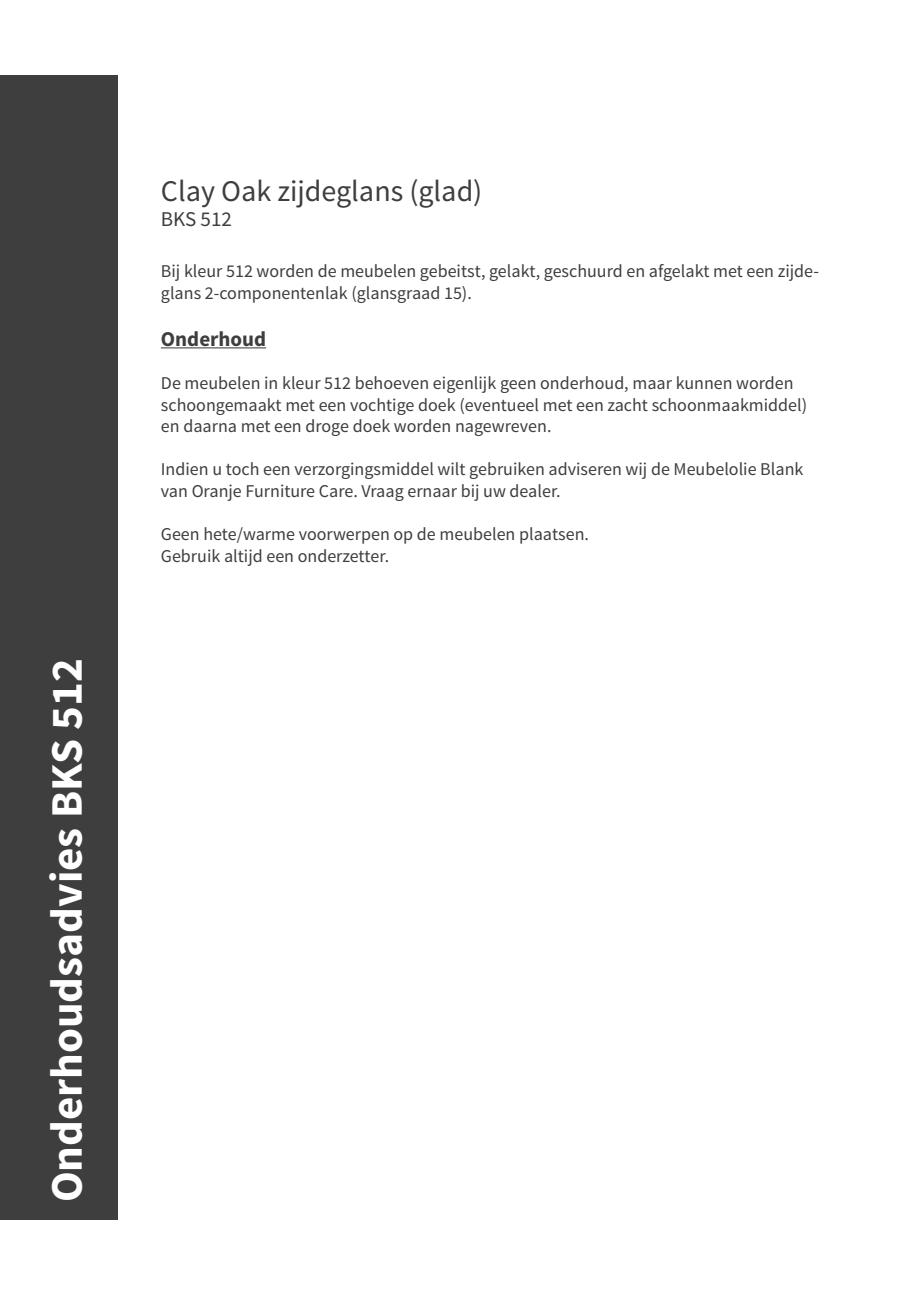
<style>
.page{position:relative;width:919px;height:1289px;background:#fff}
.page>*{position:absolute;margin:0;border:0;box-sizing:border-box;transform-origin:0 0}
.t1{font:700 45px "Source Sans Pro";color:#fff}
.t2{font:30px "Source Sans Pro";color:#3e3e3f}
.t3{font:700 21px "Source Sans Pro";color:#3e3e3f}
.t4{font:21px "Source Sans Pro";color:#3e3e3f}
.t5{font:18px/21.6px "Source Sans Pro";color:#3e3e3f}
</style>
<div class="page">
<div style="left:0;top:75px;width:118px;height:1144px;background:#3e3e3f"></div>
<hr style="left:161px;top:347px;width:105px;height:1px;background:#3e3e3f">
<p class="t1" style="left:38px;top:1202px;width:545px;rotate:-90deg">Onderhoudsadvies BKS 512</p>
<p class="t2" style="left:161px;top:173px;width:323px">Clay Oak zijdeglans (glad)</p>
<p class="t4" style="left:161px;top:206px;width:72px">BKS 512</p>
<p class="t5" style="left:161px;top:261px;width:659px">Bij kleur 512 worden de meubelen gebeitst, gelakt, geschuurd en afgelakt met een zijde&shy;glans 2-componentenlak (glansgraad 15).</p>
<p class="t3" style="left:161px;top:325px;width:107px">Onderhoud</p>
<p class="t5" style="left:161px;top:372px;width:647px">De meubelen in kleur 512 behoeven eigenlijk geen onderhoud, maar kunnen worden schoongemaakt met een vochtige doek (eventueel met een zacht schoonmaakmiddel) en daarna met een droge doek worden nagewreven.</p>
<p class="t5" style="left:161px;top:459px;width:644px">Indien u toch een verzorgingsmiddel wilt gebruiken adviseren wij de Meubelolie Blank van Oranje Furniture Care. Vraag ernaar bij uw dealer.</p>
<p class="t5" style="left:161px;top:524px;width:429px">Geen hete/warme voorwerpen op de meubelen plaatsen.</p>
<p class="t5" style="left:161px;top:545px;width:230px">Gebruik altijd een onderzetter.</p>
</div>
